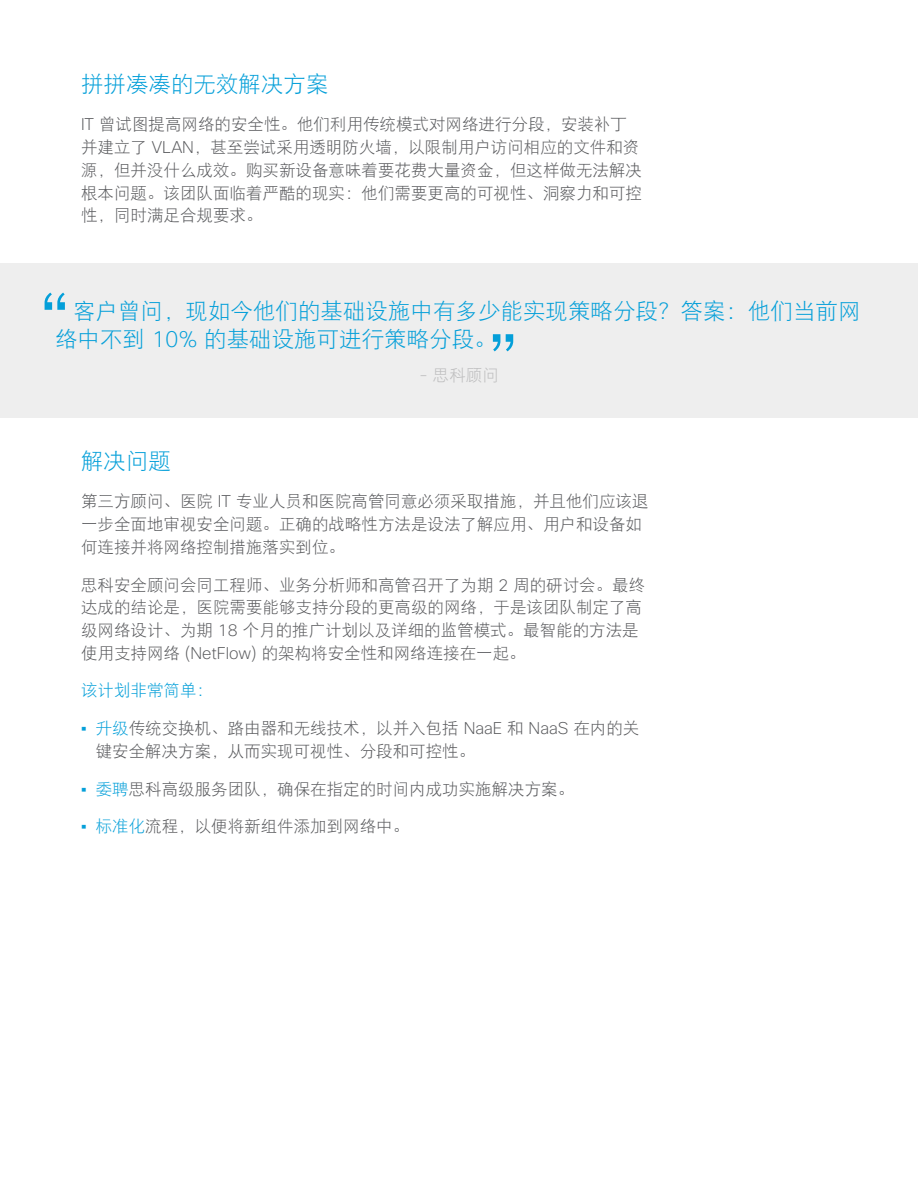
<style>
.page{position:relative;width:918px;height:1188px;background:#fff}
.page>*{position:absolute;margin:0;border:0;box-sizing:border-box;transform-origin:0 0}
.Paragraph_Style1{font:90px "DFP Hei W3";color:#049fd9}
.Paragraph_Style25{font:22.5px/28.5px "DFP Hei W3";color:#049fd9}
.Paragraph_Style2{font:22.5px "DFP Hei W3";color:#049fd9}
.Paragraph_Style1-2{font:16.5px/22.8px "DFP Hei W3";color:#57585b}
.Paragraph_Style23{font:16.5px/22.8px "DFP Hei W3";color:#57585b}
.Paragraph_Style2-2{font:16.5px/22.8px "DFP Hei W3";color:#57585b}
.Paragraph_Style26{font:16.5px/22.8px "DFP Hei W3";color:#57585b}
.Paragraph_Style27{font:16.5px "DFP Hei W3";color:#57585b}
.Paragraph_Style2-3{font:16.5px "DFP Hei W3";color:#049fd9}
.Paragraph_Style1-3{font:16.5px "DFP Hei W3";color:#bcbcbd}
.s1{font-family:"Cisco Sans";font-weight:200}
.s2{font-family:"Cisco Sans";font-weight:700;color:#049fd9}
.s3{color:#049fd9}
</style>
<div class="page">
<div style="left:0;top:264px;width:918px;height:154px;background:#eee"></div>
<p class="Paragraph_Style2" style="left:81px;top:72px;width:249px">拼拼凑凑的无效解决方案</p>
<p class="Paragraph_Style1-2" style="left:81px;top:113px;width:562px"><span class="s1">IT</span> 曾试图提高网络的安全性。他们利用传统模式对网络进行分段，安装补丁并建立了 <span class="s1">VLAN</span>，甚至尝试采用透明防火墙，以限制用户访问相应的文件和资源，但并没什么成效。购买新设备意味着要花费大量资金，但这样做无法解决根本问题。该团队面临着严酷的现实：他们需要更高的可视性、洞察力和可控性，同时满足合规要求。</p>
<p class="Paragraph_Style1" style="left:-13px;top:286px;width:92px">“</p>
<p class="Paragraph_Style25" style="left:55px;top:296px;width:807px;text-indent:18px">客户曾问，现如今他们的基础设施中有多少能实现策略分段？答案：他们当前网络中不到 <span class="s1">10%</span> 的基础设施可进行策略分段。</p>
<p class="Paragraph_Style1-3" style="left:419px;top:367px;width:81px"><span class="s1">-</span> 思科顾问</p>
<p class="Paragraph_Style1" style="left:481px;top:327px;width:91px">”</p>
<p class="Paragraph_Style2" style="left:81px;top:449px;width:91px">解决问题</p>
<p class="Paragraph_Style2-2" style="left:81px;top:490px;width:569px">第三方顾问、医院 <span class="s1">IT</span> 专业人员和医院高管同意必须采取措施，并且他们应该退一步全面地审视安全问题。正确的战略性方法是设法了解应用、用户和设备如何连接并将网络控制措施落实到位。</p>
<p class="Paragraph_Style23" style="left:81px;top:573px;width:566px">思科安全顾问会同工程师、业务分析师和高管召开了为期 <span class="s1">2</span> 周的研讨会。最终达成的结论是，医院需要能够支持分段的更高级的网络，于是该团队制定了高级网络设计、为期 <span class="s1">18</span> 个月的推广计划以及详细的监管模式。最智能的方法是使用支持网络 <span class="s1">(NetFlow)</span> 的架构将安全性和网络连接在一起。</p>
<p class="Paragraph_Style2-3" style="left:81px;top:682px;width:133px">该计划非常简单：</p>
<p class="Paragraph_Style26" style="left:96px;top:717px;width:545px;text-indent:-15px"><span class="s2">•</span> <span class="s3">升级</span>传统交换机、路由器和无线技术，以并入包括 <span class="s1">NaaE</span> 和 <span class="s1">NaaS</span> 在内的关键安全解决方案，从而实现可视性、分段和可控性。</p>
<p class="Paragraph_Style27" style="left:81px;top:780px;width:495px"><span class="s2">•</span> <span class="s3">委聘</span>思科高级服务团队，确保在指定的时间内成功实施解决方案。</p>
<p class="Paragraph_Style1-2" style="left:81px;top:815px;width:330px"><span class="s2">•</span> <span class="s3">标准化</span>流程，以便将新组件添加到网络中。</p>
</div>
